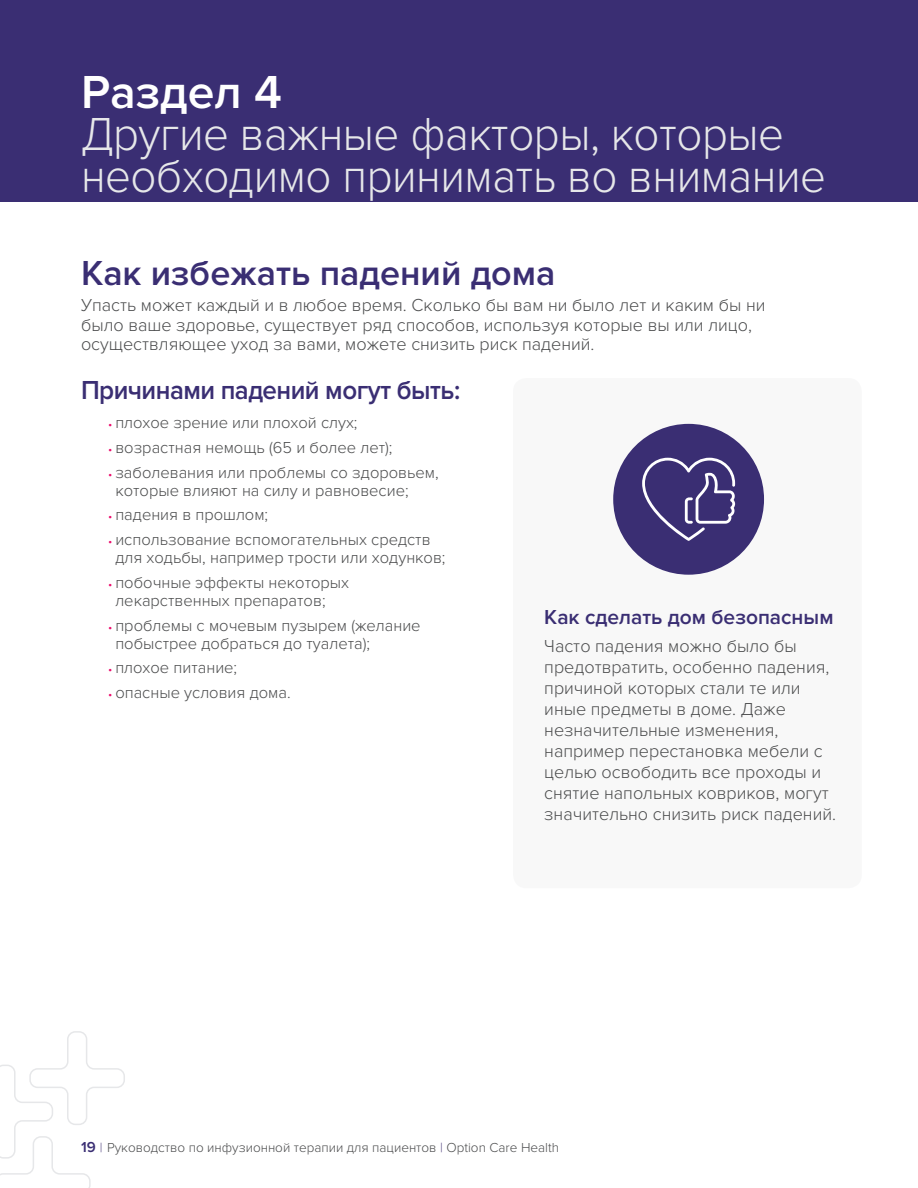
<style>
.page{position:relative;width:918px;height:1188px;background:#fff}
.page>*{position:absolute;margin:0;border:0;box-sizing:border-box;transform-origin:0 0}
.t1{font:300 48px/42px "Proxima Nova";letter-spacing:-.01em;color:#e6e7e9;scale:.95 1}
.t2{font:600 48px "Proxima Nova";color:#fff}
.t3{font:600 36px "Proxima Nova";color:#3a2e73}
.t4{font:600 27px "Proxima Nova";letter-spacing:-.02em;color:#3a2e73;scale:.96 1}
.t5{font:600 21px "Proxima Nova";color:#3a2e73}
.t6{font:300 18px/21px "Proxima Nova";color:#4b4c4d}
.t7{font:300 16.5px/18px "Proxima Nova";color:#4b4c4d}
.t8{font:300 13.5px "Proxima Nova";color:#4b4c4d}
.s1{font-size:12px;color:#ec0b6b}
.s2{font-weight:600;font-size:15px;color:#3a2e73}
.s3{color:#524580}
</style>
<div class="page">
<div style="left:0;top:0;width:918px;height:202px;background:#3a2e73"></div>
<div style="left:513px;top:378px;width:349px;height:510px;background:#f8f8f8;border-radius:14px"></div>
<div style="left:613px;top:424px;width:151px;height:151px;background:#3a2e73;border-radius:50%"></div>
<svg style="left:642px;top:458px;width:93px;height:83px"></svg>
<svg style="left:0;top:1031px;width:125px;height:157px"></svg>
<h1 class="t2" style="left:81px;top:64px;width:202px">Раздел 4</h1>
<h1 class="t1" style="left:81px;top:114px;width:786px">Другие важные факторы, которые необходимо принимать во внимание</h1>
<h2 class="t3" style="left:81px;top:252px;width:476px">Как избежать падений дома</h2>
<p class="t6" style="left:81px;top:296px;width:686px;line-height:19.5px">Упасть может каждый и в любое время. Сколько бы вам ни было лет и каким бы ни было ваше здоровье, существует ряд способов, используя которые вы или лицо, осуществляющее уход за вами, можете снизить риск падений.</p>
<h3 class="t4" style="left:81px;top:375px;width:397px">Причинами падений могут быть:</h3>
<p class="t7" style="left:108px;top:414px;width:251px"><span class="s1">•</span> плохое зрение или плохой слух;</p>
<p class="t7" style="left:108px;top:439px;width:286px"><span class="s1">•</span> возрастная немощь (65 и более лет);</p>
<p class="t7" style="left:115px;top:463px;width:325px;text-indent:-7px"><span class="s1">•</span> заболевания или проблемы со здоровьем, которые влияют на силу и равновесие;</p>
<p class="t7" style="left:108px;top:506px;width:162px"><span class="s1">•</span> падения в прошлом;</p>
<p class="t7" style="left:115px;top:531px;width:332px;text-indent:-7px"><span class="s1">•</span> использование вспомогательных средств для ходьбы, например трости или ходунков;</p>
<p class="t7" style="left:115px;top:574px;width:235px;text-indent:-7px"><span class="s1">•</span> побочные эффекты некоторых лекарственных препаратов;</p>
<p class="t7" style="left:115px;top:616px;width:307px;text-indent:-7px"><span class="s1">•</span> проблемы с мочевым пузырем (желание побыстрее добраться до туалета);</p>
<p class="t7" style="left:108px;top:659px;width:131px"><span class="s1">•</span> плохое питание;</p>
<p class="t7" style="left:108px;top:684px;width:184px"><span class="s1">•</span> опасные условия дома.</p>
<p class="t5" style="left:544px;top:605px;width:291px">Как сделать дом безопасным</p>
<p class="t6" style="left:544px;top:635px;width:293px">Часто падения можно было бы предотвратить, особенно падения, причиной которых стали те или иные предметы в доме. Даже незначительные изменения, например перестановка мебели с целью освободить все проходы и снятие напольных ковриков, могут значительно снизить риск падений.</p>
<p class="t8" style="left:81px;top:1140px;width:480px"><span class="s2">19</span> <span class="s3">|</span> Руководство по инфузионной терапии для пациентов <span class="s3">|</span> Option Care Health</p>
</div>
